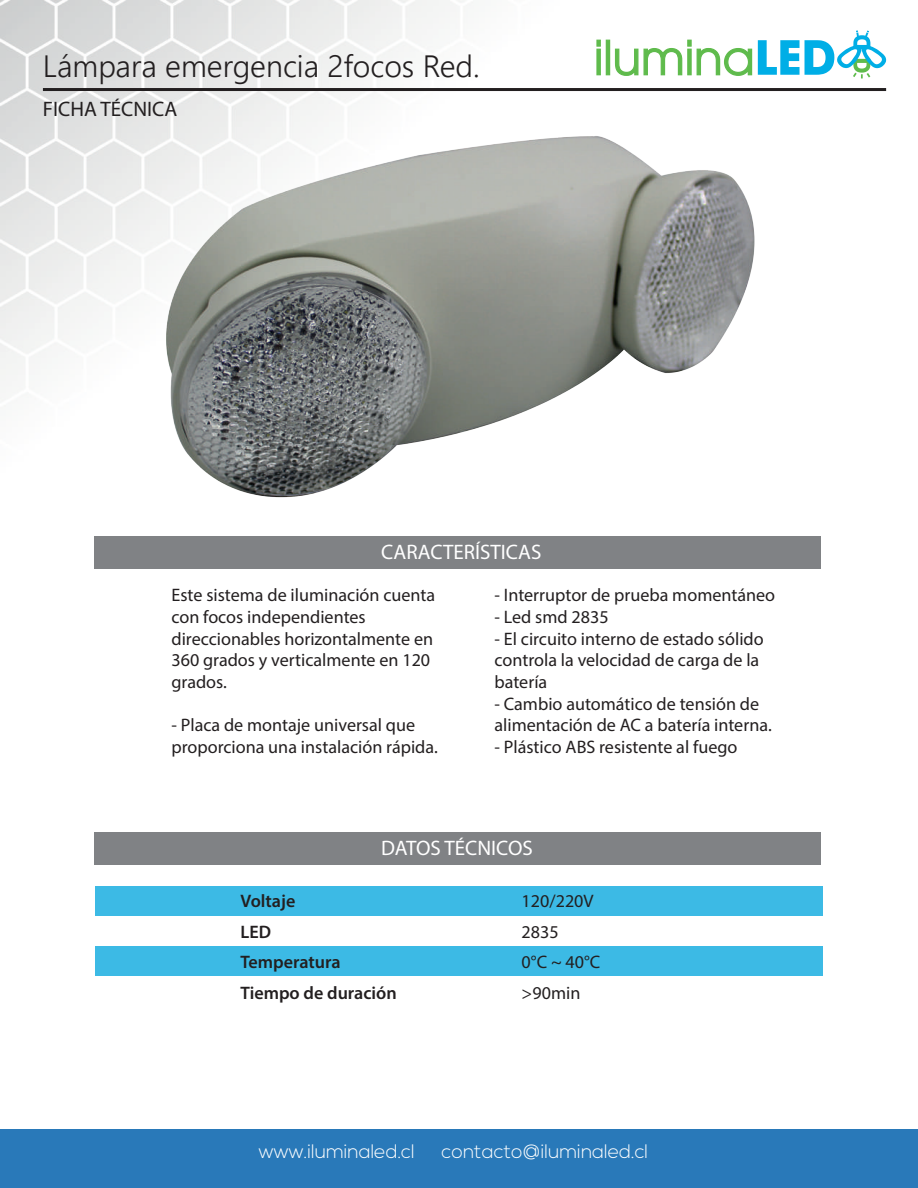
<style>
.page{position:relative;width:918px;height:1188px;background:#fff}
.page>*{position:absolute;margin:0;border:0;box-sizing:border-box;transform-origin:0 0}
.t1{font:300 30.75px "Segoe UI";color:#231f20}
.t2{font:21px "Myriad Pro";color:#fff}
.t3{font:21px "Myriad Pro";color:#231f20}
.t4{font:300 19.5px "Nexa";color:#fff}
.t5{font:18.15px/21.8px "Myriad Pro";color:#231f20}
.t6{font:600 18.15px/30.8px "Myriad Pro";color:#231f20}
</style>
<div class="page">
<img style="left:0;top:0;width:697px;height:887px">
<svg style="left:596px;top:49px;width:5px;height:26px"></svg>
<svg style="left:596px;top:40px;width:5px;height:7px"></svg>
<hr style="left:606px;top:40px;width:4px;height:35px;background:#5fbb4c">
<svg style="left:614px;top:30px;width:272px;height:48px"></svg>
<hr style="left:43px;top:88px;width:843px;height:3px;background:#231f20">
<div style="left:0;top:1129px;width:918px;height:59px;background:#2979b9"></div>
<div style="left:95px;top:832px;width:726px;height:33px;background:#808285"></div>
<div style="left:95px;top:536px;width:726px;height:33px;background:#808285"></div>
<div style="left:95px;top:887px;width:728px;height:29px;background:#3cbae5"></div>
<div style="left:95px;top:947px;width:728px;height:29px;background:#3cbae5"></div>
<img style="left:143px;top:116px;width:612px;height:405px">
<h1 class="t1" style="left:43px;top:37px;width:438px">Lámpara emergencia 2focos Red.</h1>
<p class="t3" style="left:43px;top:96px;width:136px">FICHA TÉCNICA</p>
<p class="t2" style="left:381px;top:539px;width:162px">CARACTERÍSTICAS</p>
<p class="t5" style="left:171px;top:584px;width:265px">Este sistema de iluminación cuenta con focos independientes direccionables horizontalmente en<br>360 grados y verticalmente en 120 grados.</p>
<p class="t5" style="left:171px;top:714px;width:268px">- Placa de montaje universal que proporciona una instalación rápida.</p>
<p class="t5" style="left:494px;top:584px;width:282px">- Interruptor de prueba momentáneo</p>
<p class="t5" style="left:494px;top:606px;width:116px">- Led smd 2835</p>
<p class="t5" style="left:494px;top:627px;width:271px">- El circuito interno de estado sólido controla la velocidad de carga de la batería</p>
<p class="t5" style="left:494px;top:692px;width:279px">- Cambio automático de tensión de alimentación de AC a batería interna.</p>
<p class="t5" style="left:494px;top:736px;width:245px">- Plástico ABS resistente al fuego</p>
<p class="t2" style="left:381px;top:835px;width:153px">DATOS TÉCNICOS</p>
<p class="t6" style="left:241px;top:885px;width:158px">Voltaje<br>LED<br>Temperatura<br>Tiempo de duración</p>
<p class="t5" style="left:522px;top:885px;width:80px;line-height:30.8px">120/220V<br>2835<br>0°C ~ 40°C &gt;90min</p>
<p class="t4" style="left:259px;top:1140px;width:157px">www.iluminaled.cl</p>
<p class="t4" style="left:442px;top:1140px;width:208px">contacto@iluminaled.cl</p>
</div>
